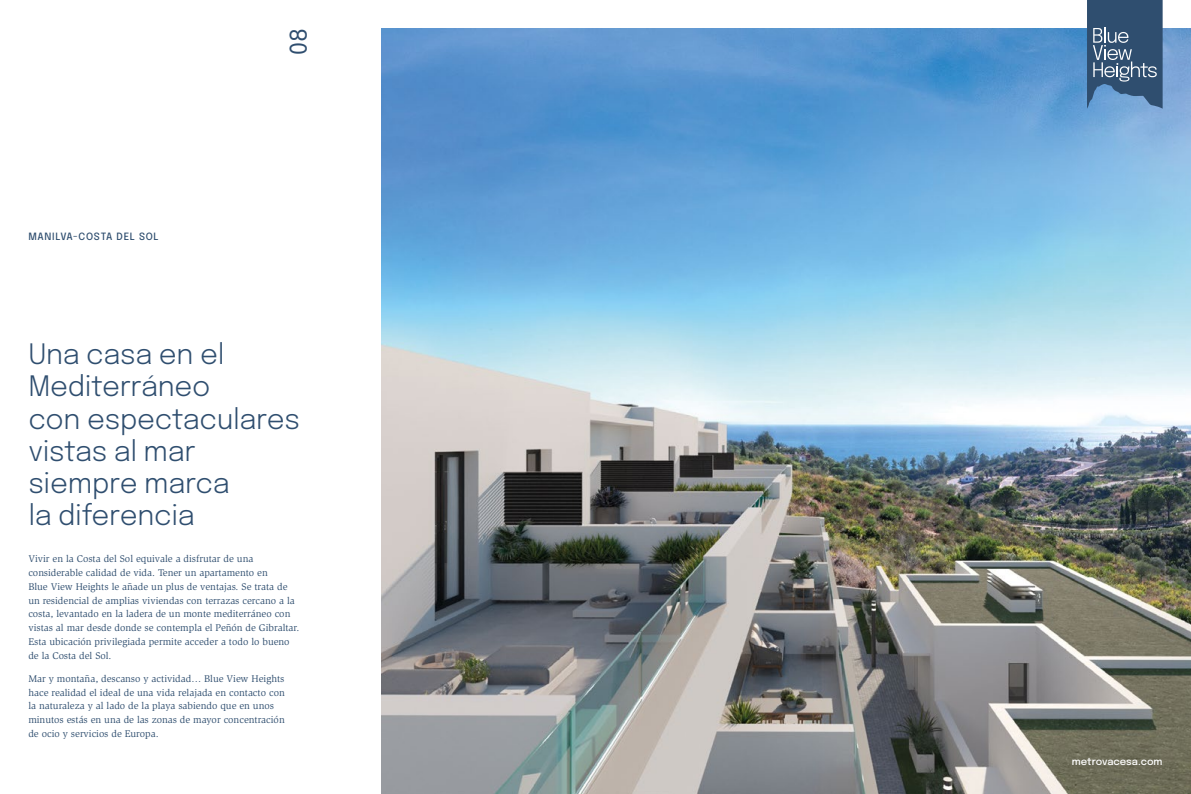
<style>
.page{position:relative;width:1191px;height:794px;background:#fff}
.page>*{position:absolute;margin:0;border:0;box-sizing:border-box;transform-origin:0 0}
.t1{font:300 28px/32.2px "Epilogue";letter-spacing:-.01em;color:#2f4e6f}
.t2{font:23px "Epilogue";color:#2f4e6f}
.t3{font:10px/13.8px "Slimbach Std";color:#2f4e6f}
.t4{font:500 10px "Epilogue";letter-spacing:.075em;color:#2f4e6f}
.t5{font:500 10px "Epilogue";color:#fff}
</style>
<div class="page">
<img style="left:382px;top:28px;width:809px;height:766px">
<svg style="left:1087px;top:0;width:75px;height:109px"></svg>
<p class="t4" style="left:28px;top:229px;width:132px">MANILVA-COSTA DEL SOL</p>
<h2 class="t2" style="left:282px;top:55px;width:28px;rotate:-90deg">08</h2>
<h1 class="t1" style="left:28px;top:336px;width:273px">Una casa en el<br>Mediterráneo<br>con espectaculares vistas al mar siempre marca<br>la diferencia</h1>
<p class="t3" style="left:28px;top:552px;width:272px">Vivir en la Costa del Sol equivale a disfrutar de una considerable calidad de vida. Tener un apartamento en<br>Blue View Heights le añade un plus de ventajas. Se trata de un residencial de amplias viviendas con terrazas cercano a la costa, levantado en la ladera de un monte mediterráneo con vistas al mar desde donde se contempla el Peñón de Gibraltar.<br>Esta ubicación privilegiada permite acceder a todo lo bueno de la Costa del Sol.</p>
<p class="t3" style="left:28px;top:671px;width:258px">Mar y montaña, descanso y actividad… Blue View Heights hace realidad el ideal de una vida relajada en contacto con la naturaleza y al lado de la playa sabiendo que en unos minutos estás en una de las zonas de mayor concentración de ocio y servicios de Europa.</p>
<p class="t5" style="left:1071px;top:754px;width:92px">metrovacesa.com</p>
</div>
